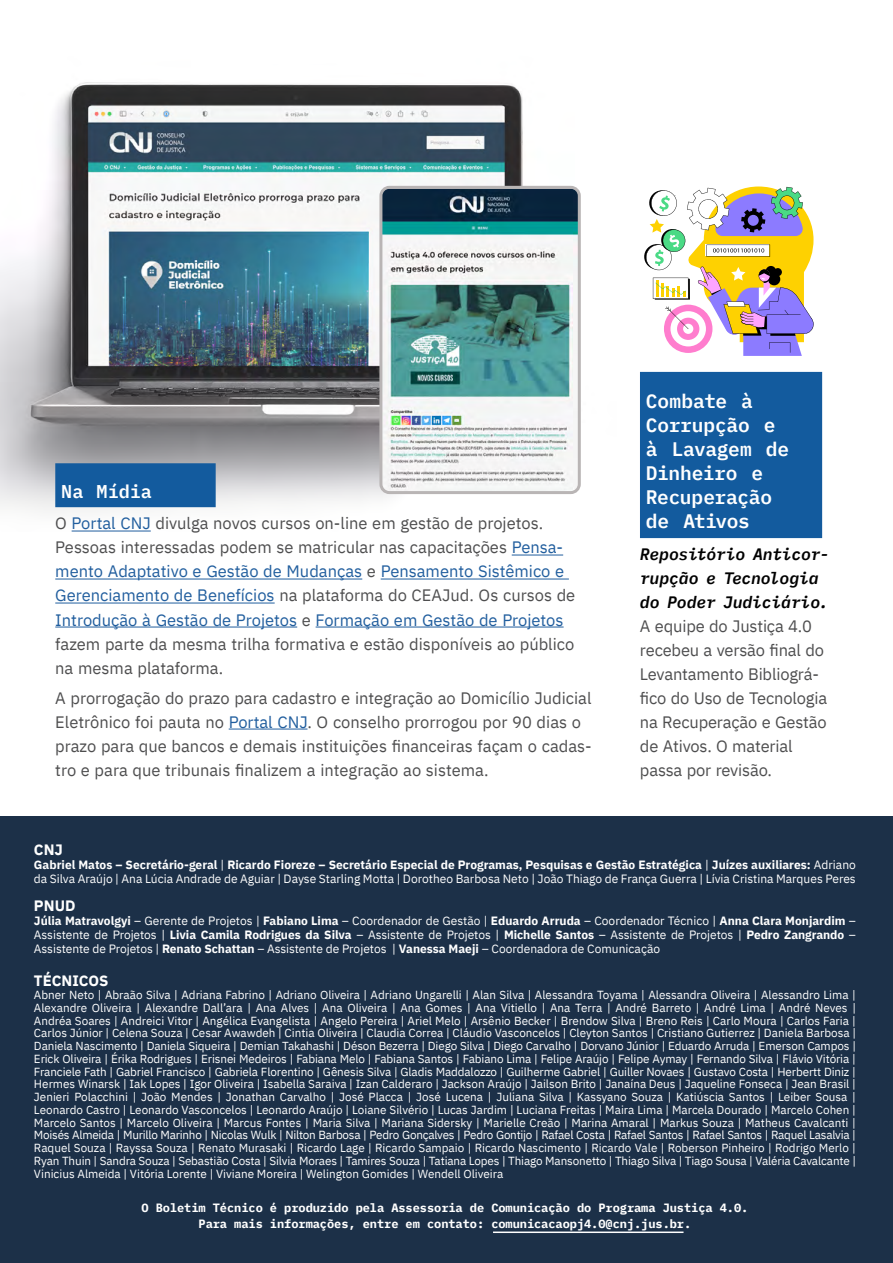
<style>
.page{position:relative;width:893px;height:1263px;background:#fff}
.page>*{position:absolute;margin:0;border:0;box-sizing:border-box;transform-origin:0 0}
.t1{font:600 19.5px/24px "IBM Plex Mono";letter-spacing:-.015em;color:#fff}
.t2{font:600 18.45px "IBM Plex Mono";color:#fff}
.t3{font:16.5px/24px "IBM Plex Sans";color:#4e4e4f}
.t4{font:italic 600 16.5px/24px "IBM Plex Mono";letter-spacing:-.015em;color:#000}
.t5{font:700 15px "IBM Plex Sans";color:#fff}
.t6{font:12px/14px "IBM Plex Sans";color:#fff}
.t7{font:700 12px/15.8px "IBM Plex Mono";letter-spacing:-.005em;color:#fff;text-align:center}
.t8{font:11.7px/12.8px "IBM Plex Sans";color:#fff;text-align:justify}
.t9{font:11.55px "IBM Plex Sans";letter-spacing:-.01em;color:#fff}
.s1{color:#215e9e}
.s2{font-weight:700}
</style>
<div class="page">
<div style="left:0;top:817px;width:893px;height:446px;background:#1c3048"></div>
<hr style="left:493px;top:1231px;width:190px;height:2px;background:#fff">
<img style="left:0;top:82px;width:572px;height:449px">
<img style="left:381px;top:190px;width:196px;height:303px">
<div style="left:379px;top:186px;width:202px;height:308px;border:3px solid #b9b5b5;border-radius:9px"></div>
<div style="left:55px;top:463px;width:161px;height:44px;background:#135b9e"></div>
<hr style="left:72px;top:530px;width:79px;height:1px;background:#215e9e">
<hr style="left:512px;top:554px;width:51px;height:1px;background:#215e9e">
<hr style="left:55px;top:578px;width:307px;height:1px;background:#215e9e">
<hr style="left:381px;top:578px;width:188px;height:1px;background:#215e9e">
<hr style="left:55px;top:602px;width:220px;height:1px;background:#215e9e">
<hr style="left:55px;top:626px;width:242px;height:1px;background:#215e9e">
<hr style="left:316px;top:626px;width:248px;height:1px;background:#215e9e">
<hr style="left:229px;top:728px;width:78px;height:1px;background:#215e9e">
<div style="left:640px;top:372px;width:182px;height:166px;background:#135b9e"></div>
<svg style="left:644px;top:186px;width:170px;height:170px"></svg>
<h2 class="t2" style="left:61px;top:477px;width:92px">Na Mídia</h2>
<p class="t3" style="left:55px;top:510px;width:522px">O <span class="s1">Portal CNJ</span> divulga novos cursos on-line em gestão de projetos.<br>Pessoas interessadas podem se matricular nas capacitações <span class="s1">Pensa&shy;mento Adaptativo e Gestão de Mudanças</span> e <span class="s1">Pensamento Sistêmico e Gerenciamento de Benefícios</span> na plataforma do CEAJud. Os cursos de <span class="s1">Introdução à Gestão de Projetos</span> e <span class="s1">Formação em Gestão de Projetos </span>fazem parte da mesma trilha formativa e estão disponíveis ao público na mesma plataforma.</p>
<p class="t3" style="left:55px;top:684px;width:538px">A prorrogação do prazo para cadastro e integração ao Domicílio Judicial Eletrônico foi pauta no <span class="s1">Portal CNJ</span>. O conselho prorrogou por 90 dias o prazo para que bancos e demais instituições financeiras façam o cadas&shy;tro e para que tribunais finalizem a integração ao sistema.</p>
<h1 class="t1" style="left:646px;top:387px;width:145px">Combate à<br>Corrupção e à Lavagem de<br>Dinheiro e<br>Recuperação de Ativos</h1>
<h3 class="t4" style="left:640px;top:540px;width:191px">Repositório Anticor&shy;rupção e Tecnologia do Poder Judiciário.</h3>
<h3 class="t3" style="left:640px;top:612px;width:189px">A equipe do Justiça 4.0 recebeu a versão final do<br>Levantamento Bibliográ&shy;fico do Uso de Tecnologia na Recuperação e Gestão de Ativos. O material passa por revisão.</h3>
<p class="t5" style="left:34px;top:838px;width:31px">CNJ</p>
<p class="t6" style="left:34px;top:857px;width:823px"><span class="s2">Gabriel Matos – Secretário-geral</span> | <span class="s2">Ricardo Fioreze – Secretário Especial de Programas, Pesquisas e Gestão Estratégica</span> | <span class="s2">Juízes auxiliares:</span> Adriano da Silva Araújo | Ana Lúcia Andrade de Aguiar | Dayse Starling Motta | Dorotheo Barbosa Neto | João Thiago de França Guerra | Lívia Cristina Marques Peres</p>
<p class="t5" style="left:34px;top:894px;width:43px">PNUD</p>
<p class="t6" style="left:34px;top:913px;width:823px;text-align:justify"><span class="s2">Júlia Matravolgyi</span> – Gerente de Projetos | <span class="s2">Fabiano Lima</span> – Coordenador de Gestão | <span class="s2">Eduardo Arruda</span> – Coordenador Técnico | <span class="s2">Anna Clara Monjardim</span> – Assistente de Projetos | <span class="s2">Livia Camila Rodrigues da Silva</span> – Assistente de Projetos | <span class="s2">Michelle Santos</span> – Assistente de Projetos | <span class="s2">Pedro Zangrando</span> – Assistente de Projetos | <span class="s2">Renato Schattan</span> – Assistente de Projetos | <span class="s2">Vanessa Maeji</span> – Coordenadora de Comunicação</p>
<p class="t5" style="left:34px;top:969px;width:76px">TÉCNICOS</p>
<p class="t8" style="left:34px;top:987px;width:824px">Abner Neto | Abraão Silva | Adriana Fabrino | Adriano Oliveira | Adriano Ungarelli | Alan Silva | Alessandra Toyama | Alessandra Oliveira | Alessandro Lima | Alexandre Oliveira | Alexandre Dall’ara | Ana Alves | Ana Oliveira | Ana Gomes | Ana Vitiello | Ana Terra | André Barreto | André Lima | André Neves | Andréa Soares | Andreici Vitor | Angélica Evangelista | Angelo Pereira | Ariel Melo | Arsênio Becker | Brendow Silva | Breno Reis | Carlo Moura | Carlos Faria | Carlos Júnior | Celena Souza | Cesar Awawdeh | Cintia Oliveira | Claudia Correa | Cláudio Vasconcelos | Cleyton Santos | Cristiano Gutierrez | Daniela Barbosa |</p>
<p class="t9" style="left:34px;top:1037px;width:823px">Daniela Nascimento | Daniela Siqueira | Demian Takahashi | Déson Bezerra | Diego Silva | Diego Carvalho | Dorvano Júnior | Eduardo Arruda | Emerson Campos |</p>
<p class="t8" style="left:34px;top:1051px;width:824px">Erick Oliveira | Érika Rodrigues | Erisnei Medeiros | Fabiana Melo | Fabiana Santos | Fabiano Lima | Felipe Araújo | Felipe Aymay | Fernando Silva | Flávio Vitória | Franciele Fath | Gabriel Francisco | Gabriela Florentino | Gênesis Silva | Gladis Maddalozzo | Guilherme Gabriel | Guiller Novaes | Gustavo Costa | Herbertt Diniz | Hermes Winarsk | Iak Lopes | Igor Oliveira | Isabella Saraiva | Izan Calderaro | Jackson Araújo | Jailson Brito | Janaína Deus | Jaqueline Fonseca | Jean Brasil | Jenieri Polacchini | João Mendes | Jonathan Carvalho | José Placca | José Lucena | Juliana Silva | Kassyano Souza | Katiúscia Santos | Leiber Sousa | Leonardo Castro | Leonardo Vasconcelos | Leonardo Araújo | Loiane Silvério | Lucas Jardim | Luciana Freitas | Maira Lima | Marcela Dourado | Marcelo Cohen | Marcelo Santos | Marcelo Oliveira | Marcus Fontes | Maria Silva | Mariana Sidersky | Marielle Creão | Marina Amaral | Markus Souza | Matheus Cavalcanti | Moisés Almeida | Murillo Marinho | Nicolas Wulk | Nilton Barbosa | Pedro Gonçalves | Pedro Gontijo | Rafael Costa | Rafael Santos | Rafael Santos | Raquel Lasalvia | Raquel Souza | Rayssa Souza | Renato Murasaki | Ricardo Lage | Ricardo Sampaio | Ricardo Nascimento | Ricardo Vale | Roberson Pinheiro | Rodrigo Merlo | Ryan Thuin | Sandra Souza | Sebastião Costa | Silvia Moraes | Tamires Souza | Tatiana Lopes | Thiago Mansonetto | Thiago Silva | Tiago Sousa | Valéria Cavalcante | Vinicius Almeida | Vitória Lorente | Viviane Moreira | Welington Gomides | Wendell Oliveira</p>
<p class="t7" style="left:141px;top:1198px;width:608px">O Boletim Técnico é produzido pela Assessoria de Comunicação do Programa Justiça 4.0.<br>Para mais informações, entre em contato: comunicacaopj4.0@cnj.jus.br.</p>
</div>
